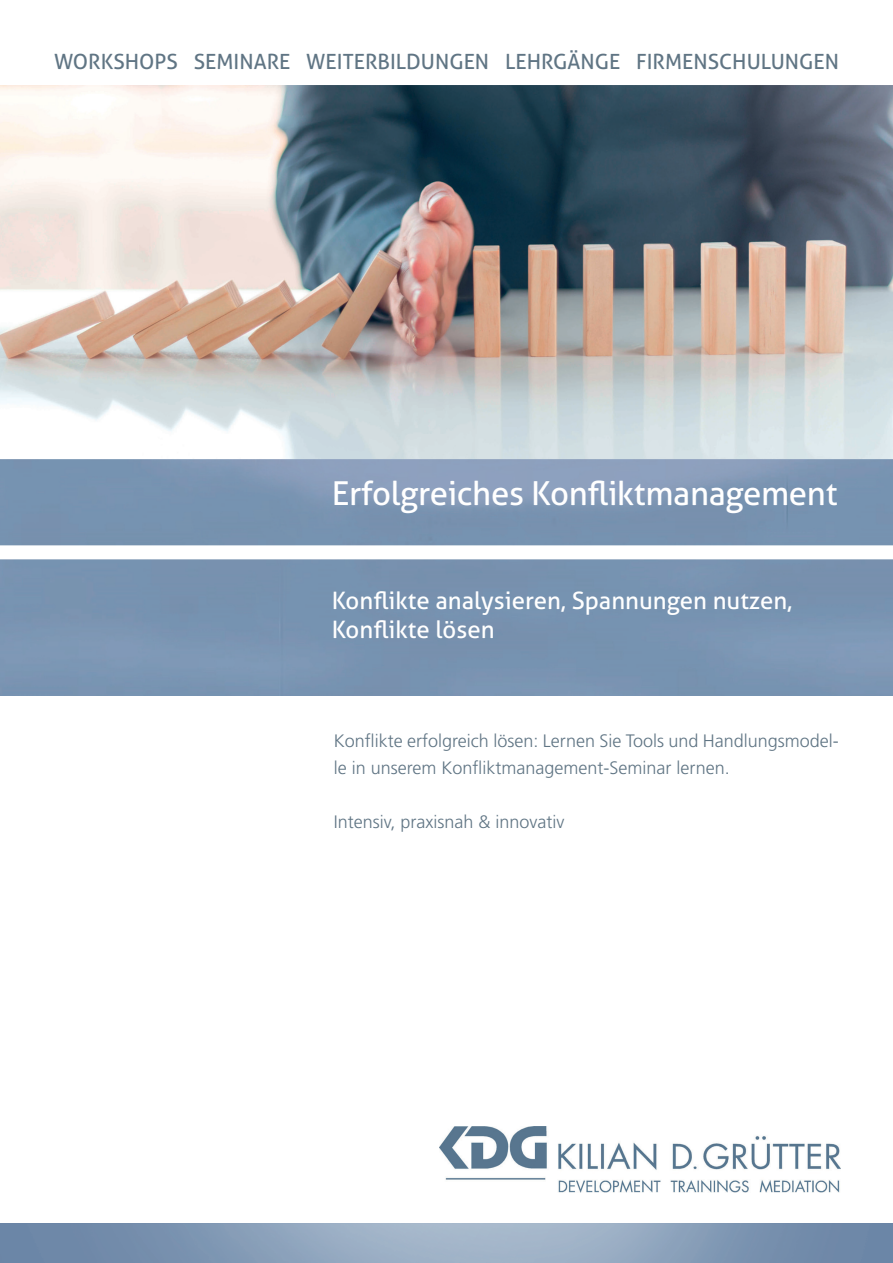
<style>
.page{position:relative;width:893px;height:1263px;background:#fff}
.page>*{position:absolute;margin:0;border:0;box-sizing:border-box;transform-origin:0 0}
.t1{font:33px "Aller";letter-spacing:-.01em;color:#fff}
.t2{font:24px/28.8px "Aller";color:#fff}
.t3{font:21px "Aller";color:#607584}
.t4{font:300 18px/27px "Frutiger LT";color:#607584}
</style>
<div class="page">
<img style="left:0;top:85px;width:893px;height:374px">
<img style="left:439px;top:1127px;width:401px;height:65px">
<img style="left:0;top:459px;width:893px;height:236px">
<p class="t3" style="left:54px;top:49px;width:786px">WORKSHOPS SEMINARE WEITERBILDUNGEN LEHRGÄNGE FIRMENSCHULUNGEN</p>
<h1 class="t1" style="left:332px;top:473px;width:507px">Erfolgreiches Konfliktmanagement</h1>
<h2 class="t2" style="left:332px;top:586px;width:462px">Konflikte analysieren, Spannungen nutzen,<br>Konflikte lösen</h2>
<p class="t4" style="left:334px;top:727px;width:507px">Konflikte erfolgreich lösen: Lernen Sie Tools und Handlungsmodel&shy;le in unserem Konfliktmanagement-Seminar lernen.</p>
<p class="t4" style="left:334px;top:808px;width:232px">Intensiv, praxisnah &amp; innovativ</p>
</div>
